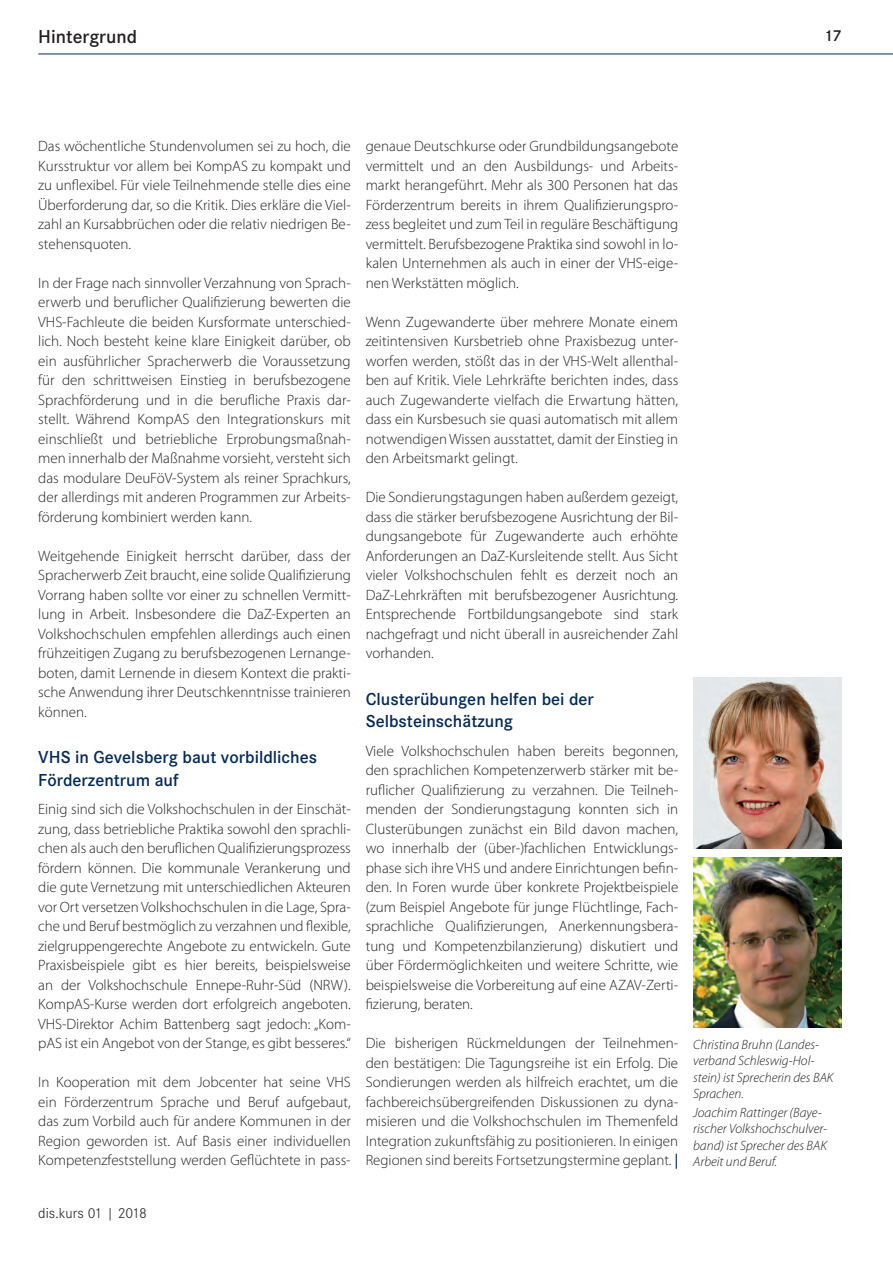
<style>
.page{position:relative;width:893px;height:1263px;background:#fff}
.page>*{position:absolute;margin:0;border:0;box-sizing:border-box;transform-origin:0 0}
.t1{font:600 19.5px "Corporate S";color:#231f20}
._03B-ZUE{font:600 18px/22.5px "Corporate S";color:#002a5c}
.t2{font:600 16.5px "Corporate S";color:#231f20}
._01A-fliesstext{font:300 15px/19.5px "Myriad Pro";color:#231f20;text-align:justify}
._03A-Blocksatz{font:300 15px/19.5px "Myriad Pro";color:#231f20;text-align:justify}
.t3{font:300 15px "Corporate S";color:#231f20}
._01C-Autorenbeschr{font:italic 300 13.5px/16.5px "Myriad Pro";color:#231f20}
.s1{font-family:"Corporate SBQ";font-weight:700;color:#002a5c}
</style>
<div class="page">
<hr style="left:38px;top:54px;width:855px;height:1px;background:#002a5c">
<img style="left:693px;top:678px;width:149px;height:170px">
<img style="left:693px;top:857px;width:149px;height:171px">
<h1 class="t1" style="left:38px;top:25px;width:100px">Hintergrund</h1>
<p class="t2" style="left:824px;top:26px;width:20px">17</p>
<p class="_01A-fliesstext" style="left:38px;top:136px;width:314px">Das wöchentliche Stundenvolumen sei zu hoch, die Kursstruktur vor allem bei KompAS zu kompakt und zu unflexibel. Für viele Teilnehmende stelle dies eine Überforderung dar, so die Kritik. Dies erkläre die Viel&shy;zahl an Kursabbrüchen oder die relativ niedrigen Be&shy;stehensquoten.</p>
<p class="_01A-fliesstext" style="left:38px;top:273px;width:314px">In der Frage nach sinnvoller Verzahnung von Sprach&shy;erwerb und beruflicher Qualifizierung bewerten die VHS-Fachleute die beiden Kursformate unterschied&shy;lich. Noch besteht keine klare Einigkeit darüber, ob ein ausführlicher Spracherwerb die Voraussetzung für den schrittweisen Einstieg in berufsbezogene Sprachförderung und in die berufliche Praxis dar&shy;stellt. Während KompAS den Integrationskurs mit einschließt und betriebliche Erprobungsmaßnah&shy;men innerhalb der Maßnahme vorsieht, versteht sich das modulare DeuFöV-System als reiner Sprachkurs, der allerdings mit anderen Programmen zur Arbeits&shy;förderung kombiniert werden kann.</p>
<p class="_01A-fliesstext" style="left:38px;top:546px;width:314px">Weitgehende Einigkeit herrscht darüber, dass der Spracherwerb Zeit braucht, eine solide Qualifizierung Vorrang haben sollte vor einer zu schnellen Vermitt&shy;lung in Arbeit. Insbesondere die DaZ-Experten an Volkshochschulen empfehlen allerdings auch einen frühzeitigen Zugang zu berufsbezogenen Lernange&shy;boten, damit Lernende in diesem Kontext die prakti&shy;sche Anwendung ihrer Deutschkenntnisse trainieren können.</p>
<p class="_03B-ZUE" style="left:38px;top:746px;width:280px">VHS in Gevelsberg baut vorbildliches<br>Förderzentrum auf</p>
<p class="_01A-fliesstext" style="left:38px;top:799px;width:314px">Einig sind sich die Volkshochschulen in der Einschät&shy;zung, dass betriebliche Praktika sowohl den sprachli&shy;chen als auch den beruflichen Qualifizierungsprozess fördern können. Die kommunale Verankerung und die gute Vernetzung mit unterschiedlichen Akteuren vor Ort versetzen Volkshochschulen in die Lage, Spra&shy;che und Beruf bestmöglich zu verzahnen und flexible, zielgruppengerechte Angebote zu entwickeln. Gute Praxisbeispiele gibt es hier bereits, beispielsweise an der Volkshochschule Ennepe-Ruhr-Süd (NRW).<br>KompAS-Kurse werden dort erfolgreich angeboten.<br>VHS-Direktor Achim Battenberg sagt jedoch: „Kom&shy;pAS ist ein Angebot von der Stange, es gibt besseres.“</p>
<p class="_01A-fliesstext" style="left:38px;top:1072px;width:314px">In Kooperation mit dem Jobcenter hat seine VHS ein Förderzentrum Sprache und Beruf aufgebaut, das zum Vorbild auch für andere Kommunen in der Region geworden ist. Auf Basis einer individuellen Kompetenzfeststellung werden Geflüchtete in pass-</p>
<p class="_01A-fliesstext" style="left:366px;top:136px;width:314px">genaue Deutschkurse oder Grundbildungsangebote vermittelt und an den Ausbildungs- und Arbeits&shy;markt herangeführt. Mehr als 300 Personen hat das Förderzentrum bereits in ihrem Qualifizierungspro&shy;zess begleitet und zum Teil in reguläre Beschäftigung vermittelt. Berufsbezogene Praktika sind sowohl in lo&shy;kalen Unternehmen als auch in einer der VHS-eige&shy;nen Werkstätten möglich.</p>
<p class="_01A-fliesstext" style="left:366px;top:312px;width:314px">Wenn Zugewanderte über mehrere Monate einem zeitintensiven Kursbetrieb ohne Praxisbezug unter&shy;worfen werden, stößt das in der VHS-Welt allenthal&shy;ben auf Kritik. Viele Lehrkräfte berichten indes, dass auch Zugewanderte vielfach die Erwartung hätten, dass ein Kursbesuch sie quasi automatisch mit allem notwendigen Wissen ausstattet, damit der Einstieg in den Arbeitsmarkt gelingt.</p>
<p class="_01A-fliesstext" style="left:366px;top:487px;width:314px">Die Sondierungstagungen haben außerdem gezeigt, dass die stärker berufsbezogene Ausrichtung der Bil&shy;dungsangebote für Zugewanderte auch erhöhte Anforderungen an DaZ-Kursleitende stellt. Aus Sicht vieler Volkshochschulen fehlt es derzeit noch an DaZ-Lehrkräften mit berufsbezogener Ausrichtung.<br>Entsprechende Fortbildungsangebote sind stark nachgefragt und nicht überall in ausreichender Zahl vorhanden.</p>
<p class="_03B-ZUE" style="left:366px;top:688px;width:230px">Clusterübungen helfen bei der<br>Selbsteinschätzung</p>
<p class="_01A-fliesstext" style="left:366px;top:741px;width:314px">Viele Volkshochschulen haben bereits begonnen, den sprachlichen Kompetenzerwerb stärker mit be&shy;ruflicher Qualifizierung zu verzahnen. Die Teilneh&shy;menden der Sondierungstagung konnten sich in Clusterübungen zunächst ein Bild davon machen, wo innerhalb der (über-)fachlichen Entwicklungs&shy;phase sich ihre VHS und andere Einrichtungen befin&shy;den. In Foren wurde über konkrete Projektbeispiele (zum Beispiel Angebote für junge Flüchtlinge, Fach&shy;sprachliche Qualifizierungen, Anerkennungsbera&shy;tung und Kompetenzbilanzierung) diskutiert und über Fördermöglichkeiten und weitere Schritte, wie beispielsweise die Vorbereitung auf eine AZAV-Zerti&shy;fizierung, beraten.</p>
<p class="_03A-Blocksatz" style="left:366px;top:1033px;width:314px">Die bisherigen Rückmeldungen der Teilnehmen&shy;den bestätigen: Die Tagungsreihe ist ein Erfolg. Die Sondierungen werden als hilfreich erachtet, um die fachbereichsübergreifenden Diskussionen zu dyna&shy;misieren und die Volkshochschulen im Themenfeld Integration zukunftsfähig zu positionieren. In einigen Regionen sind bereits Fortsetzungstermine geplant. <span class="s1">|</span></p>
<p class="_01C-Autorenbeschr" style="left:693px;top:1036px;width:142px">Christina Bruhn (Landes&shy;verband Schleswig-Hol&shy;stein) ist Sprecherin des BAK<br>Sprachen.</p>
<p class="_01C-Autorenbeschr" style="left:693px;top:1104px;width:136px">Joachim Rattinger (Baye&shy;rischer Volkshochschulver&shy;band) ist Sprecher des BAK<br>Arbeit und Beruf.</p>
<p class="t3" style="left:38px;top:1204px;width:110px">dis.kurs 01 | 2018</p>
</div>
